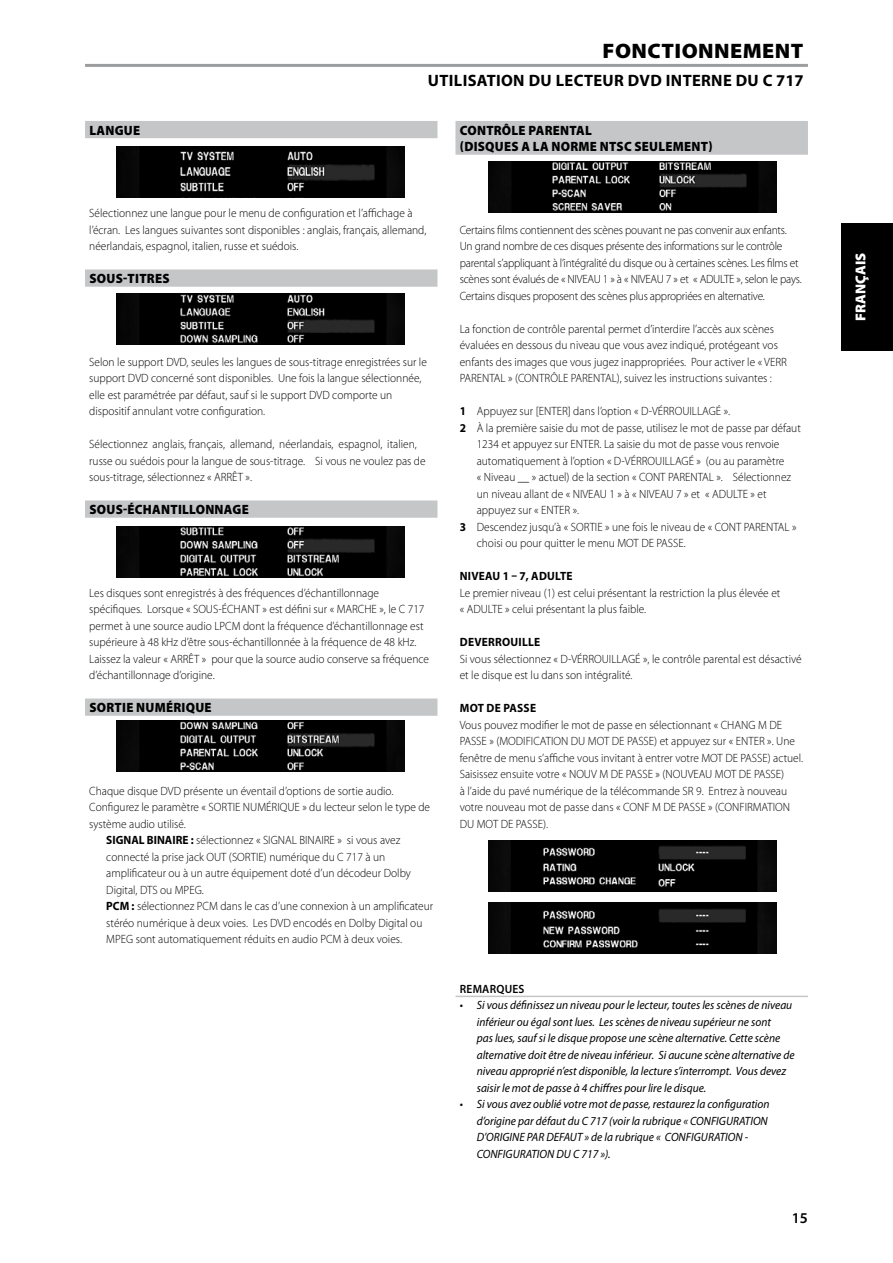
<style>
.page{position:relative;width:893px;height:1263px;background:#fff}
.page>*{position:absolute;margin:0;border:0;box-sizing:border-box;transform-origin:0 0}
.t1{font:900 21px "Myriad Pro";letter-spacing:.02em;color:#000;scale:1.05 1}
.t2{font:700 16.5px "Myriad Pro";color:#000}
.t3{font:600 15px "Myriad Pro";color:#000}
.t4{font:900 14.4px "Myriad Pro";color:#fff}
.t5{font:900 13.5px/16.5px "Myriad Pro";letter-spacing:.02em;color:#000;scale:.95 1}
.t6{font:300 12px/16.5px "Myriad Pro";color:#000;scale:.95 1}
.t7{font:italic 12px/16.5px "Myriad Pro";color:#000;scale:.95 1}
.t8{font:300 12px/16.5px "Myriad Pro";letter-spacing:-.02em;color:#000;scale:.95 1}
.t9{font:700 12px "Myriad Pro";color:#000;scale:.95 1}
.t10{font:600 12px "Myriad Pro";letter-spacing:.02em;color:#000;scale:.95 1}
.s1{font-weight:700}
</style>
<div class="page">
<div style="left:85px;top:121px;width:352px;height:17px;background:#c5c6c8"></div>
<div style="left:85px;top:269px;width:352px;height:18px;background:#c5c6c8"></div>
<div style="left:85px;top:500px;width:352px;height:18px;background:#c5c6c8"></div>
<div style="left:85px;top:698px;width:352px;height:18px;background:#c5c6c8"></div>
<div style="left:455px;top:121px;width:353px;height:17px;background:#c5c6c8"></div>
<div style="left:455px;top:137px;width:353px;height:18px;background:#c5c6c8"></div>
<hr style="left:455px;top:996px;width:353px;height:1px;background:#c5c6c8">
<hr style="left:85px;top:64px;width:723px;height:3px;background:#9c9d9f">
<img style="left:116px;top:146px;width:288px;height:51px">
<img style="left:116px;top:293px;width:288px;height:51px">
<img style="left:116px;top:526px;width:288px;height:51px">
<img style="left:116px;top:720px;width:288px;height:51px">
<img style="left:488px;top:161px;width:288px;height:51px">
<img style="left:488px;top:903px;width:288px;height:51px">
<img style="left:488px;top:840px;width:288px;height:51px">
<div style="left:842px;top:223px;width:51px;height:127px;background:#000"></div>
<h1 class="t1" style="left:603px;top:37px;width:193px">FONCTIONNEMENT</h1>
<p class="t5" style="left:89px;top:121px;width:55px">LANGUE</p>
<h2 class="t2" style="left:428px;top:70px;width:10px">UTILISATION</h2>
<h2 class="t2" style="left:529px;top:70px;width:67px">DU LECTEUR</h2>
<h2 class="t2" style="left:628px;top:70px;width:12px">DVD</h2>
<h2 class="t2" style="left:666px;top:70px;width:11px">INTERNE</h2>
<h2 class="t2" style="left:736px;top:70px;width:69px">DU C 717</h2>
<p class="t5" style="left:460px;top:121px;width:268px">CONTRÔLE PARENTAL<br>(DISQUES A LA NORME NTSC SEULEMENT)</p>
<p class="t6" style="left:89px;top:205px;width:356px">Sélectionnez une langue pour le menu de configuration et l’affichage à l’écran. Les langues suivantes sont disponibles : anglais, français, allemand, néerlandais, espagnol, italien, russe et suédois.</p>
<p class="t5" style="left:89px;top:270px;width:86px">SOUS-TITRES</p>
<p class="t6" style="left:89px;top:353px;width:357px">Selon le support DVD, seules les langues de sous-titrage enregistrées sur le support DVD concerné sont disponibles. Une fois la langue sélectionnée, elle est paramétrée par défaut, sauf si le support DVD comporte un dispositif annulant votre configuration.</p>
<p class="t6" style="left:89px;top:436px;width:356px">Sélectionnez anglais, français, allemand, néerlandais, espagnol, italien, russe ou suédois pour la langue de sous-titrage. Si vous ne voulez pas de sous-titrage, sélectionnez « ARRÊT ».</p>
<p class="t5" style="left:89px;top:501px;width:169px">SOUS-ÉCHANTILLONNAGE</p>
<p class="t6" style="left:89px;top:584px;width:359px">Les disques sont enregistrés à des fréquences d’échantillonnage spécifiques. Lorsque « SOUS-ÉCHANT » est défini sur « MARCHE », le C 717 permet à une source audio LPCM dont la fréquence d’échantillonnage est supérieure à 48 kHz d’être sous-échantillonnée à la fréquence de 48 kHz.<br>Laissez la valeur « ARRÊT » pour que la source audio conserve sa fréquence d’échantillonnage d’origine.</p>
<p class="t5" style="left:89px;top:699px;width:130px">SORTIE NUMÉRIQUE</p>
<p class="t6" style="left:89px;top:782px;width:360px">Chaque disque DVD présente un éventail d’options de sortie audio.<br>Configurez le paramètre « SORTIE NUMÉRIQUE » du lecteur selon le type de système audio utilisé.</p>
<p class="t9" style="left:106px;top:832px;width:27px">SIGNAL</p>
<p class="t9" style="left:147px;top:832px;width:7px">BINAIRE</p>
<p class="t6" style="left:106px;top:832px;width:346px;text-indent:85px"><span class="s1">:</span> sélectionnez « SIGNAL BINAIRE » si vous avez connecté la prise jack OUT (SORTIE) numérique du C 717 à un amplificateur ou à un autre équipement doté d’un décodeur Dolby Digital, DTS ou MPEG.<br><span class="s1">PCM :</span> sélectionnez PCM dans le cas d’une connexion à un amplificateur stéréo numérique à deux voies. Les DVD encodés en Dolby Digital ou MPEG sont automatiquement réduits en audio PCM à deux voies.</p>
<p class="t8" style="left:460px;top:221px;width:361px">Certains films contiennent des scènes pouvant ne pas convenir aux enfants.<br>Un grand nombre de ces disques présente des informations sur le contrôle parental s’appliquant à l’intégralité du disque ou à certaines scènes. Les films et scènes sont évalués de « NIVEAU 1 » à « NIVEAU 7 » et « ADULTE », selon le pays.<br>Certains disques proposent des scènes plus appropriées en alternative.</p>
<p class="t6" style="left:460px;top:320px;width:346px">La fonction de contrôle parental permet d’interdire l’accès aux scènes évaluées en dessous du niveau que vous avez indiqué, protégeant vos enfants des images que vous jugez inappropriées. Pour activer le « VERR PARENTAL » (CONTRÔLE PARENTAL), suivez les instructions suivantes :</p>
<p class="t6" style="left:460px;top:403px;width:286px"><span class="s1">1</span> Appuyez sur [ENTER] dans l’option « D-VÉRROUILLAGÉ ».</p>
<p class="t6" style="left:460px;top:419px;width:361px"><span class="s1">2</span> À la première saisie du mot de passe, utilisez le mot de passe par défaut</p>
<p class="t6" style="left:477px;top:436px;width:320px">1234 et appuyez sur ENTER. La saisie du mot de passe vous renvoie</p>
<p class="t6" style="left:477px;top:452px;width:325px">automatiquement à l’option « D-VÉRROUILLAGÉ » (ou au paramètre</p>
<p class="t6" style="left:477px;top:469px;width:332px">« Niveau __ » actuel) de la section « CONT PARENTAL ». Sélectionnez</p>
<p class="t6" style="left:477px;top:485px;width:307px">un niveau allant de « NIVEAU 1 » à « NIVEAU 7 » et « ADULTE » et</p>
<p class="t6" style="left:477px;top:502px;width:109px">appuyez sur « ENTER ».</p>
<p class="t6" style="left:460px;top:518px;width:356px"><span class="s1">3</span> Descendez jusqu’à « SORTIE » une fois le niveau de « CONT PARENTAL »</p>
<p class="t6" style="left:477px;top:535px;width:221px">choisi ou pour quitter le menu MOT DE PASSE.</p>
<p class="t9" style="left:460px;top:568px;width:8px">NIVEAU</p>
<p class="t9" style="left:503px;top:568px;width:39px">1 – 7, ADULTE</p>
<p class="t6" style="left:460px;top:584px;width:339px">Le premier niveau (1) est celui présentant la restriction la plus élevée et « ADULTE » celui présentant la plus faible.</p>
<p class="t9" style="left:460px;top:634px;width:8px">DEVERROUILLE</p>
<p class="t6" style="left:460px;top:650px;width:361px">Si vous sélectionnez « D-VÉRROUILLAGÉ », le contrôle parental est désactivé et le disque est lu dans son intégralité.</p>
<p class="t9" style="left:460px;top:700px;width:10px">MOT</p>
<p class="t9" style="left:487px;top:700px;width:26px">DE PASSE</p>
<p class="t6" style="left:460px;top:716px;width:363px">Vous pouvez modifier le mot de passe en sélectionnant « CHANG M DE PASSE » (MODIFICATION DU MOT DE PASSE) et appuyez sur « ENTER ». Une fenêtre de menu s’affiche vous invitant à entrer votre MOT DE PASSE) actuel.<br>Saisissez ensuite votre « NOUV M DE PASSE » (NOUVEAU MOT DE PASSE)<br>à l’aide du pavé numérique de la télécommande SR 9. Entrez à nouveau votre nouveau mot de passe dans « CONF M DE PASSE » (CONFIRMATION DU MOT DE PASSE).</p>
<p class="t10" style="left:460px;top:981px;width:70px">REMARQUES</p>
<p class="t7" style="left:477px;top:997px;width:336px;text-indent:-17px">• Si vous définissez un niveau pour le lecteur, toutes les scènes de niveau inférieur ou égal sont lues. Les scènes de niveau supérieur ne sont<br>pas lues, saufsi le disque propose une scène alternative. Cette scène alternative doit être de niveau inférieur. Si aucune scène alternative de niveau approprié n’est disponible, la lecture s’interrompt. Vous devez saisir le mot de passe à 4 chiffres pour lire le disque.</p>
<p class="t7" style="left:477px;top:1096px;width:310px;text-indent:-17px">• Si vous avez oublié votre mot de passe, restaurez la configuration d’origine par défaut du C 717 (voir la rubrique « CONFIGURATION D’ORIGINE PAR DEFAUT » de la rubrique « CONFIGURATION - CONFIGURATION DU C 717 »).</p>
<p class="t3" style="left:792px;top:1208px;width:16px">15</p>
<p class="t4" style="left:851px;top:321px;width:69px;rotate:-90deg">FRANÇAIS</p>
</div>
